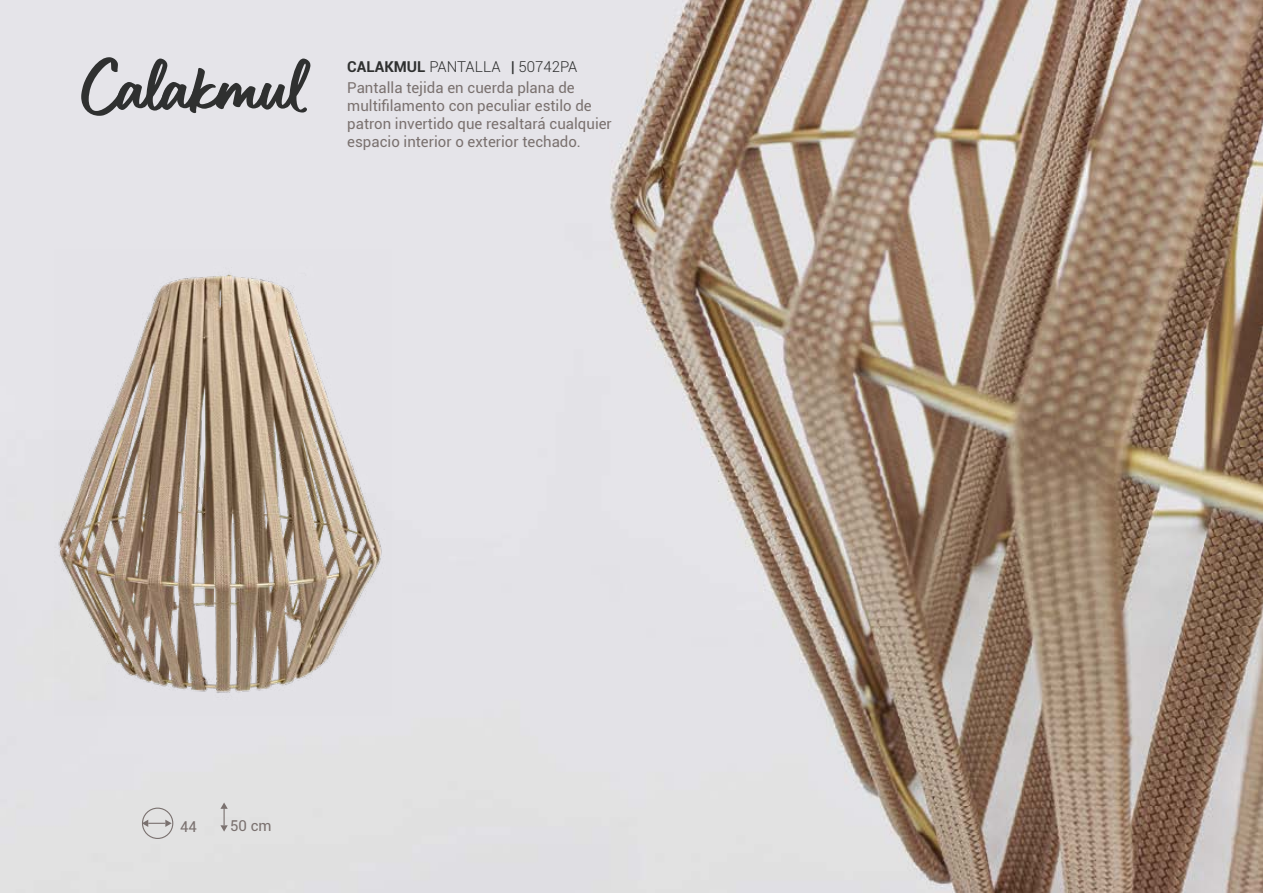
<style>
.page{position:relative;width:1263px;height:893px;background:#fff}
.page>*{position:absolute;margin:0;border:0;box-sizing:border-box;transform-origin:0 0}
.t1{font:78px "Shopie";color:#2f3030}
.t2{font:15px/18px "Roboto";color:#7a716f}
.t3{font:300 15px "Roboto";color:#2f3030}
.s1{font-weight:700}
.s2{font-weight:400}
</style>
<div class="page">
<img style="left:0;top:0;width:1263px;height:893px">
<img style="left:54px;top:250px;width:337px;height:466px">
<svg style="left:220px;top:802px;width:8px;height:30px"></svg>
<svg style="left:144px;top:820px;width:27px;height:7px"></svg>
<div style="left:142px;top:808px;width:31px;height:31px;border:1px solid #7a716f;border-radius:50%"></div>
<h1 class="t1" style="left:80px;top:37px;width:226px">Calakmul</h1>
<p class="t3" style="left:347px;top:56px;width:232px"><span class="s1">CALAKMUL</span> PANTALLA <span class="s2">|</span> 50742PA</p>
<p class="t2" style="left:347px;top:78px;width:266px">Pantalla tejida en cuerda plana de multifilamento con peculiar estilo de patron invertido que resaltará cualquier espacio interior o exterior techado.</p>
<p class="t2" style="left:180px;top:817px;width:18px">44</p>
<p class="t2" style="left:230px;top:816px;width:43px">50 cm</p>
</div>
